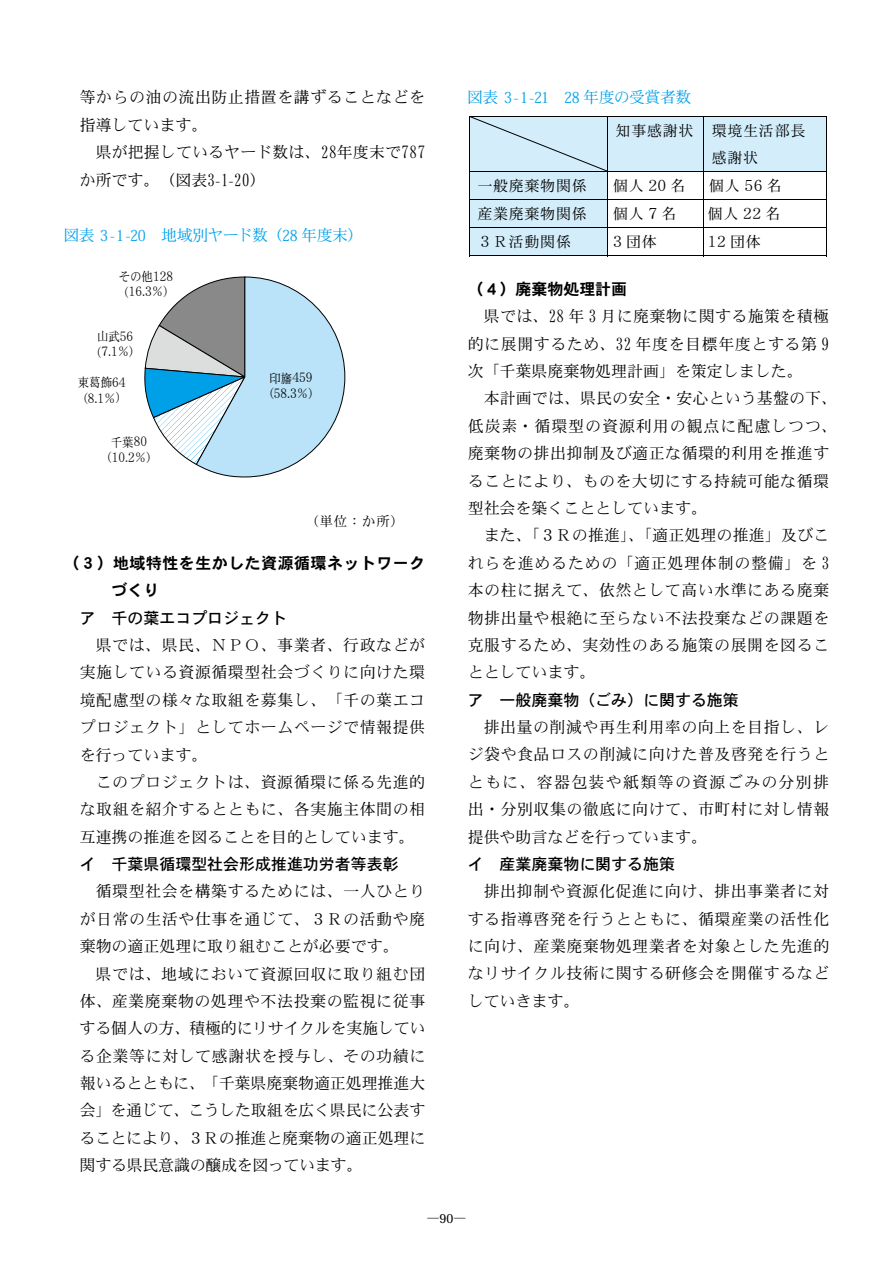
<style>
.page{position:relative;width:893px;height:1263px;background:#fff}
.page>*{position:absolute;margin:0;border:0;box-sizing:border-box;transform-origin:0 0}
.t1{font:15.9px/27.5px "Heisei Min Std W3";letter-spacing:.03em;color:#000;text-align:justify}
.t2{font:15.9px "Heisei Kaku Go Std W5";color:#000}
.t3{font:15.9px "Heisei Min Std W3";letter-spacing:-.035em;color:#00a0e9}
.t4{font:15.9px/27.5px "Heisei Min Std W3";letter-spacing:.01em;color:#000}
.t5{font:15.9px/27.5px "Heisei Kaku Go Std W7";letter-spacing:.03em;color:#000}
.t6{font:15.9px "Heisei Kaku Go Std W7";color:#000}
.t7{font:15px/27.3px "DFHS Mincho Pro 6 N W3";letter-spacing:.045em;color:#000}
.t8{font:13.5px "DFHS Mincho Pro 6 N W3";color:#000}
.t9{font:12.75px/15.3px "DFHS Mincho Pro 6 N W3";color:#000;text-align:center;scale:.9 1}
.t10{font:12.75px "Heisei Min Std W5";color:#000}
</style>
<div class="page">
<svg style="left:144px;top:276px;width:201px;height:202px"></svg>
<div style="left:608px;top:117px;width:95px;height:54px;background:#d3edfb"></div>
<div style="left:704px;top:117px;width:122px;height:54px;background:#d3edfb"></div>
<hr style="left:469px;top:116px;width:358px;height:1px;background:#000">
<hr style="left:703px;top:116px;width:1px;height:55px;background:#000">
<hr style="left:826px;top:116px;width:1px;height:55px;background:#000">
<hr style="left:469px;top:171px;width:358px;height:1px;background:#000">
<hr style="left:469px;top:199px;width:358px;height:1px;background:#000">
<hr style="left:469px;top:227px;width:358px;height:1px;background:#000">
<div style="left:469px;top:117px;width:139px;height:139px;background:#d3edfb"></div>
<hr style="left:608px;top:255px;width:95px;height:1px;background:#000">
<svg style="left:703px;top:172px;width:1px;height:84px"></svg>
<hr style="left:704px;top:255px;width:122px;height:1px;background:#000">
<svg style="left:826px;top:172px;width:1px;height:84px"></svg>
<p class="t1" style="left:80px;top:84px;width:347px">等からの油の流出防止措置を講ずることなどを指導しています。</p>
<p class="t4" style="left:80px;top:139px;width:347px;text-indent:16px">県が把握しているヤード数は、28年度末で787か所です。（図表3-1-20）</p>
<p class="t3" style="left:467px;top:87px;width:226px">図表 3-1-21　28 年度の受賞者数</p>
<p class="t7" style="left:712px;top:117px;width:95px;text-indent:-96px">知事感謝状 環境生活部長感謝状</p>
<p class="t7" style="left:477px;top:172px;width:111px">一般廃棄物関係</p>
<p class="t7" style="left:613px;top:172px;width:74px">個人 20 名</p>
<p class="t7" style="left:709px;top:172px;width:74px">個人 56 名</p>
<p class="t7" style="left:477px;top:200px;width:111px">産業廃棄物関係</p>
<p class="t7" style="left:613px;top:200px;width:65px">個人7名</p>
<p class="t7" style="left:708px;top:200px;width:74px">個人 22 名</p>
<p class="t3" style="left:63px;top:225px;width:302px">図表 3-1-20　地域別ヤード数（28 年度末）</p>
<p class="t7" style="left:477px;top:228px;width:95px">３Ｒ活動関係</p>
<p class="t7" style="left:613px;top:228px;width:45px">3 団体</p>
<p class="t7" style="left:708px;top:228px;width:55px">12 団体</p>
<p class="t9" style="left:117px;top:269px;width:66px;text-align:left">その他128（16.3％）</p>
<p class="t9" style="left:90px;top:329px;width:58px">山武56（7.1％）</p>
<p class="t9" style="left:76px;top:375px;width:58px;text-align:left">東葛飾64（8.1％）</p>
<p class="t9" style="left:100px;top:434px;width:66px">千葉80（10.2％）</p>
<p class="t9" style="left:262px;top:370px;width:66px">印旛459（58.3％）</p>
<p class="t8" style="left:305px;top:511px;width:100px">（単位：か所）</p>
<p class="t5" style="left:112px;top:550px;width:315px;text-indent:-48px">（３）地域特性を生かした資源循環ネットワークづくり</p>
<p class="t2" style="left:80px;top:608px;width:209px">ア　千の葉エコプロジェクト</p>
<p class="t1" style="left:80px;top:631px;width:347px;text-indent:16px">県では、県民、ＮＰＯ、事業者、行政などが実施している資源循環型社会づくりに向けた環境配慮型の様々な取組を募集し、「千の葉エコプロジェクト」としてホームページで情報提供を行っています。</p>
<p class="t1" style="left:80px;top:768px;width:347px;text-indent:16px">このプロジェクトは、資源循環に係る先進的な取組を紹介するとともに、各実施主体間の相互連携の推進を図ることを目的としています。</p>
<p class="t2" style="left:80px;top:854px;width:320px">イ　千葉県循環型社会形成推進功労者等表彰</p>
<p class="t1" style="left:80px;top:878px;width:347px;text-indent:16px">循環型社会を構築するためには、一人ひとりが日常の生活や仕事を通じて、３Ｒの活動や廃棄物の適正処理に取り組むことが必要です。</p>
<p class="t1" style="left:80px;top:960px;width:347px;text-indent:16px">県では、地域において資源回収に取り組む団体、産業廃棄物の処理や不法投棄の監視に従事する個人の方、積極的にリサイクルを実施している企業等に対して感謝状を授与し、その功績に報いるとともに、「千葉県廃棄物適正処理推進大会」を通じて、こうした取組を広く県民に公表することにより、３Ｒの推進と廃棄物の適正処理に関する県民意識の醸成を図っています。</p>
<p class="t6" style="left:468px;top:279px;width:161px">（４）廃棄物処理計画</p>
<p class="t1" style="left:468px;top:303px;width:363px;text-indent:16px">県では、28 年 3 月に廃棄物に関する施策を積極的に展開するため、32 年度を目標年度とする第 9次「千葉県廃棄物処理計画」を策定しました。</p>
<p class="t1" style="left:468px;top:385px;width:371px;text-align:left;text-indent:16px">本計画では、県民の安全・安心という基盤の下、低炭素・循環型の資源利用の観点に配慮しつつ、廃棄物の排出抑制及び適正な循環的利用を推進することにより、ものを大切にする持続可能な循環型社会を築くこととしています。</p>
<p class="t1" style="left:468px;top:522px;width:363px;text-indent:16px">また、「３Ｒの推進」、「適正処理の推進」及びこれらを進めるための「適正処理体制の整備」を 3本の柱に据えて、依然として高い水準にある廃棄物排出量や根絶に至らない不法投棄などの課題を克服するため、実効性のある施策の展開を図ることとしています。</p>
<p class="t2" style="left:468px;top:690px;width:273px">ア　一般廃棄物（ごみ）に関する施策</p>
<p class="t1" style="left:468px;top:713px;width:363px;text-indent:16px">排出量の削減や再生利用率の向上を目指し、レジ袋や食品ロスの削減に向けた普及啓発を行うとともに、容器包装や紙類等の資源ごみの分別排出・分別収集の徹底に向けて、市町村に対し情報提供や助言などを行っています。</p>
<p class="t2" style="left:468px;top:854px;width:209px">イ　産業廃棄物に関する施策</p>
<p class="t1" style="left:468px;top:878px;width:363px;text-indent:16px">排出抑制や資源化促進に向け、排出事業者に対する指導啓発を行うとともに、循環産業の活性化に向け、産業廃棄物処理業者を対象とした先進的なリサイクル技術に関する研修会を開催するなどしていきます。</p>
<p class="t10" style="left:427px;top:1210px;width:41px">―90―</p>
</div>
